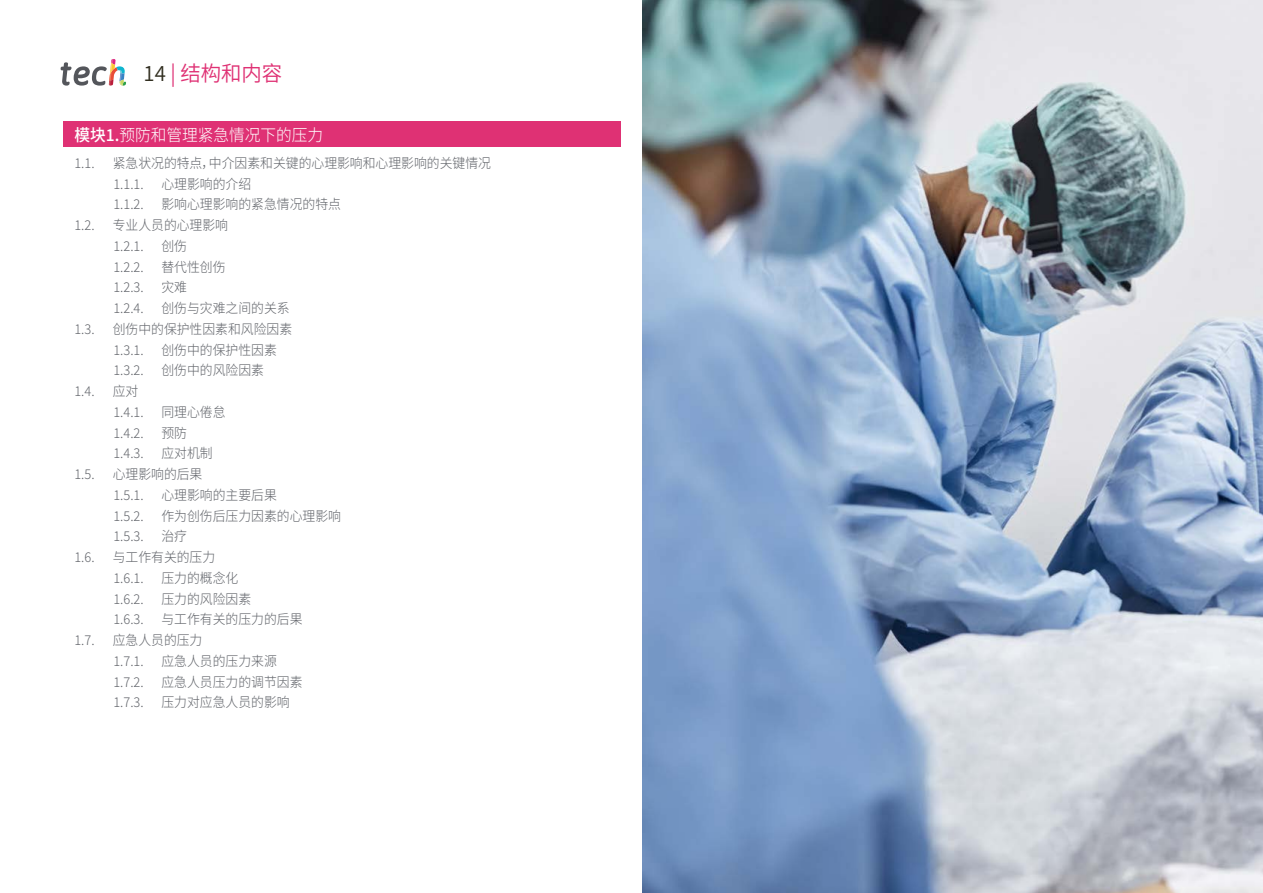
<style>
.page{position:relative;width:1263px;height:893px;background:#fff}
.page>*{position:absolute;margin:0;border:0;box-sizing:border-box;transform-origin:0 0}
.t1{font:21px "Source Han Sans CN";color:#df3174}
.t2{font:300 16.5px "Source Han Sans CN";color:#fff;scale:.95 1}
.t3{font:300 13.5px/20.7px "Source Han Sans CN";color:#61646a;scale:.95 1}
.s1{color:#312e20}
.s2{font-weight:500}
</style>
<div class="page">
<div style="left:63px;top:121px;width:558px;height:26px;background:#df3174"></div>
<svg style="left:61px;top:59px;width:65px;height:27px"></svg>
<img style="left:642px;top:0;width:621px;height:893px">
<h1 class="t1" style="left:144px;top:61px;width:140px"><span class="s1">14</span> | 结构和内容</h1>
<p class="t2" style="left:74px;top:125px;width:263px"><span class="s2">模块1.</span>预防和管理紧急情况下的压力</p>
<p class="t3" style="left:74px;top:153px;width:23px">1.1.</p>
<p class="t3" style="left:113px;top:153px;width:400px">紧急状况的特点，中介因素和关键的心理影响和心理影响的关键情况<br>1.1.1.</p>
<p class="t3" style="left:161px;top:174px;width:96px">心理影响的介绍</p>
<p class="t3" style="left:113px;top:194px;width:33px">1.1.2.</p>
<p class="t3" style="left:161px;top:194px;width:190px">影响心理影响的紧急情况的特点</p>
<p class="t3" style="left:74px;top:215px;width:23px">1.2.</p>
<p class="t3" style="left:113px;top:215px;width:123px">专业人员的心理影响<br>1.2.1.</p>
<p class="t3" style="left:161px;top:236px;width:28px">创伤</p>
<p class="t3" style="left:113px;top:257px;width:33px">1.2.2.</p>
<p class="t3" style="left:161px;top:257px;width:69px">替代性创伤</p>
<p class="t3" style="left:113px;top:277px;width:33px">1.2.3.</p>
<p class="t3" style="left:161px;top:277px;width:28px">灾难</p>
<p class="t3" style="left:113px;top:298px;width:33px">1.2.4.</p>
<p class="t3" style="left:161px;top:298px;width:137px">创伤与灾难之间的关系</p>
<p class="t3" style="left:74px;top:319px;width:23px">1.3.</p>
<p class="t3" style="left:113px;top:319px;width:191px">创伤中的保护性因素和风险因素<br>1.3.1.</p>
<p class="t3" style="left:161px;top:340px;width:123px">创伤中的保护性因素</p>
<p class="t3" style="left:113px;top:360px;width:33px">1.3.2.</p>
<p class="t3" style="left:161px;top:360px;width:109px">创伤中的风险因素</p>
<p class="t3" style="left:74px;top:381px;width:23px">1.4.</p>
<p class="t3" style="left:113px;top:381px;width:34px">应对<br>1.4.1.</p>
<p class="t3" style="left:161px;top:402px;width:69px">同理心倦怠</p>
<p class="t3" style="left:113px;top:423px;width:33px">1.4.2.</p>
<p class="t3" style="left:161px;top:423px;width:28px">预防</p>
<p class="t3" style="left:113px;top:443px;width:33px">1.4.3.</p>
<p class="t3" style="left:161px;top:443px;width:55px">应对机制</p>
<p class="t3" style="left:74px;top:464px;width:23px">1.5.</p>
<p class="t3" style="left:113px;top:464px;width:96px">心理影响的后果<br>1.5.1.</p>
<p class="t3" style="left:161px;top:485px;width:123px">心理影响的主要后果</p>
<p class="t3" style="left:113px;top:506px;width:33px">1.5.2.</p>
<p class="t3" style="left:161px;top:506px;width:190px">作为创伤后压力因素的心理影响</p>
<p class="t3" style="left:113px;top:526px;width:33px">1.5.3.</p>
<p class="t3" style="left:161px;top:526px;width:28px">治疗</p>
<p class="t3" style="left:74px;top:547px;width:23px">1.6.</p>
<p class="t3" style="left:113px;top:547px;width:110px">与工作有关的压力<br>1.6.1.</p>
<p class="t3" style="left:161px;top:568px;width:83px">压力的概念化</p>
<p class="t3" style="left:113px;top:589px;width:33px">1.6.2.</p>
<p class="t3" style="left:161px;top:589px;width:96px">压力的风险因素</p>
<p class="t3" style="left:113px;top:609px;width:33px">1.6.3.</p>
<p class="t3" style="left:161px;top:609px;width:150px">与工作有关的压力的后果</p>
<p class="t3" style="left:74px;top:630px;width:23px">1.7.</p>
<p class="t3" style="left:113px;top:630px;width:96px">应急人员的压力<br>1.7.1.</p>
<p class="t3" style="left:161px;top:651px;width:123px">应急人员的压力来源</p>
<p class="t3" style="left:113px;top:672px;width:33px">1.7.2.</p>
<p class="t3" style="left:161px;top:672px;width:150px">应急人员压力的调节因素</p>
<p class="t3" style="left:113px;top:692px;width:33px">1.7.3.</p>
<p class="t3" style="left:161px;top:692px;width:137px">压力对应急人员的影响</p>
</div>
